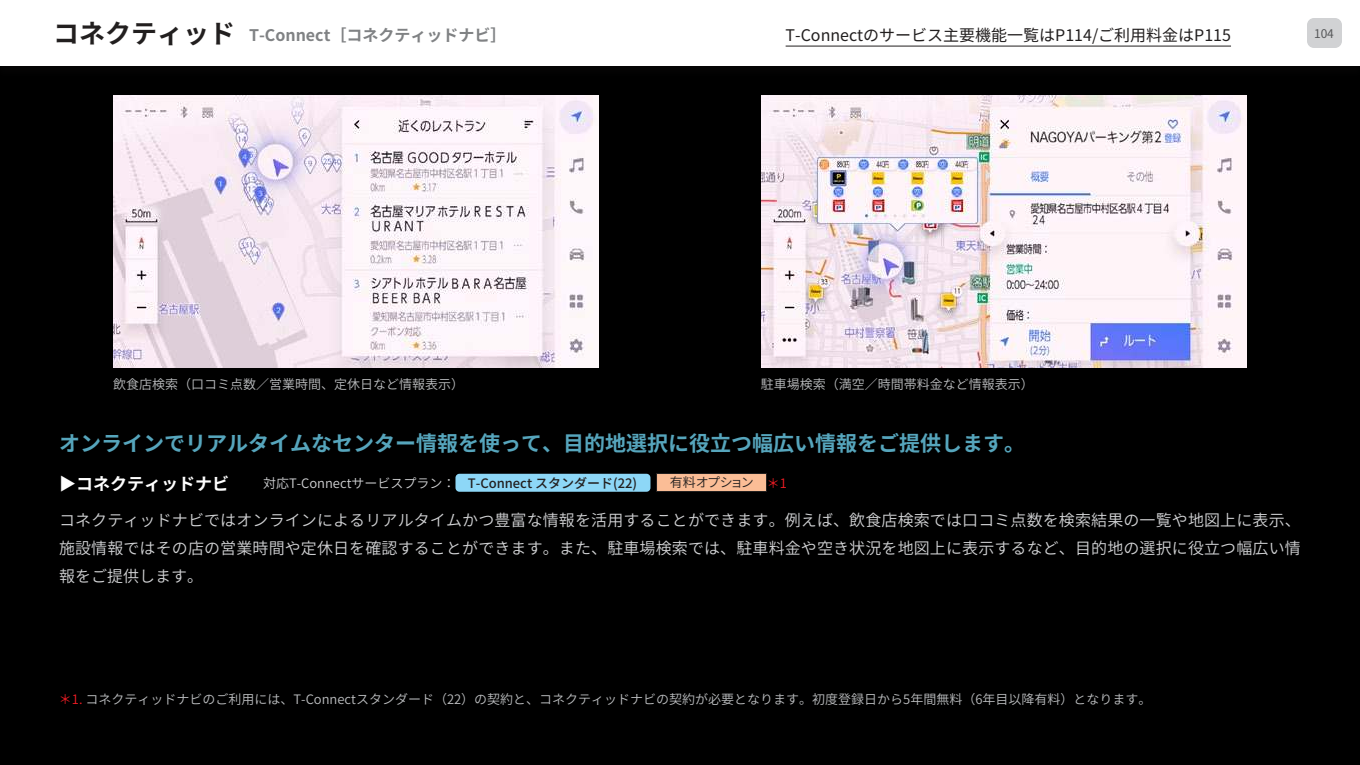
<style>
.page{position:relative;width:1360px;height:765px;background:#000}
.page>*{position:absolute;margin:0;border:0;box-sizing:border-box;transform-origin:0 0}
.t1{font:700 21px "Noto Sans CJ Kjp";color:#56a5bc}
.t2{font:600 16px/28px "Noto Sans CJ Kjp";letter-spacing:.01em;color:#d1d2d4;text-align:justify}
.t3{font:16px "Noto Sans CJ Kjp";color:#221f1f}
.t4{font:700 16px "Noto Sans CJ Kjp";color:#808284}
.t5{font:600 13px "Noto Sans CJ Kjp";color:#bbbdbf}
.t6{font:600 13px "Noto Sans CJ Kjp";color:#d1d2d4}
.t7{font:600 13px "Noto Sans CJ Kjp";letter-spacing:-.075em;color:#221f1f}
.t8{font:12px "Noto Sans CJ Kjp";color:#57585a}
.s1{font-size:26px;color:#221f1f}
.s2{font-weight:700;font-size:17px;color:#fff}
.s3{font-weight:500;color:#221f1f}
.s4{color:#ed1c24}
</style>
<div class="page">
<img style="left:761px;top:95px;width:485px;height:273px">
<img style="left:113px;top:95px;width:485px;height:273px">
<div style="left:455px;top:474px;width:195px;height:18px;background:#8dd7f7;border-radius:4px"></div>
<div style="left:657px;top:474px;width:110px;height:18px;background:#fbbd96"></div>
<div style="left:656px;top:473px;width:111px;height:19px;border:1px solid #221f1f"></div>
<div style="left:0;top:0;width:1360px;height:66px;background:#fff"></div>
<div style="left:1307px;top:18px;width:35px;height:30px;background:#d1d2d4;border-radius:7px"></div>
<hr style="left:786px;top:46px;width:445px;height:1px;background:#221f1f">
<p class="t4" style="left:53px;top:26px;width:455px"><span class="s1">コネクティッド</span> T-Connect［コネクティッドナビ］</p>
<p class="t3" style="left:786px;top:26px;width:447px">T-Connectのサービス主要機能一覧はP114/ご利用料金はP115</p>
<p class="t8" style="left:1314px;top:26px;width:21px">104</p>
<p class="t5" style="left:113px;top:377px;width:352px">飲食店検索（口コミ点数／営業時間、定休日など情報表示）</p>
<p class="t5" style="left:761px;top:377px;width:275px">駐車場検索（満空／時間帯料金など情報表示）</p>
<h1 class="t1" style="left:59px;top:431px;width:967px">オンラインでリアルタイムなセンター情報を使って、目的地選択に役立つ幅広い情報をご提供します。</h1>
<p class="t6" style="left:59px;top:476px;width:580px"><span class="s2">▶コネクティッドナビ　　</span>対応T-Connectサービスプラン： <span class="s3">T-Connect スタンダード(22)</span></p>
<p class="t7" style="left:670px;top:475px;width:118px">有料オプション <span class="s4">＊1</span></p>
<p class="t2" style="left:59px;top:506px;width:1243px">コネクティッドナビではオンラインによるリアルタイムかつ豊富な情報を活用することができます。例えば、飲食店検索では口コミ点数を検索結果の一覧や地図上に表示、施設情報ではその店の営業時間や定休日を確認することができます。また、駐車場検索では、駐車料金や空き状況を地図上に表示するなど、目的地の選択に役立つ幅広い情報をご提供します。</p>
<p class="t5" style="left:59px;top:692px;width:1094px"><span class="s4">＊1.</span> コネクティッドナビのご利用には、T-Connectスタンダード（22）の契約と、コネクティッドナビの契約が必要となります。初度登録日から5年間無料（6年目以降有料）となります。</p>
</div>
